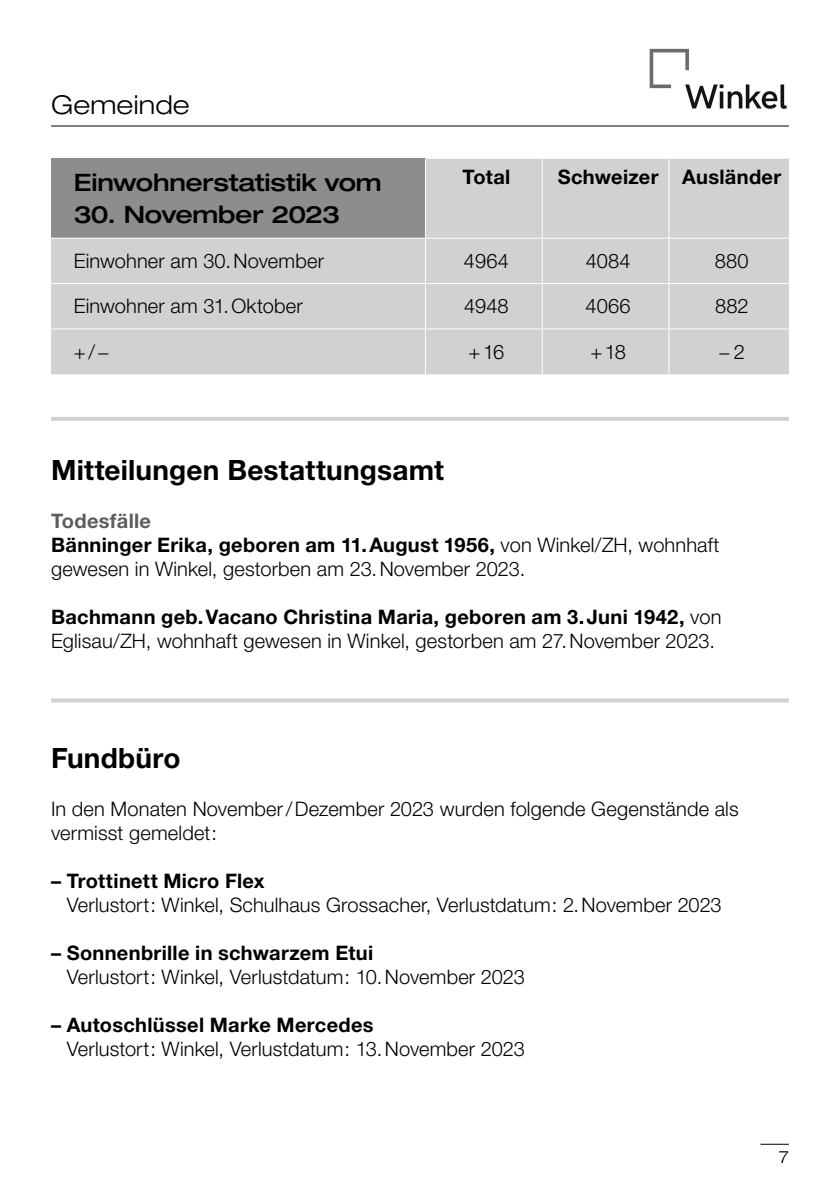
<style>
.page{position:relative;width:840px;height:1191px;background:#fff}
.page>*{position:absolute;margin:0;border:0;box-sizing:border-box;transform-origin:0 0}
.t1{font:700 28px "Helvetica Neue";letter-spacing:.005em;color:#000}
.t2{font:300 expanded 26px "Helvetica Neue";letter-spacing:.005em;color:#000}
.t3{font:500 expanded 24px "Helvetica Neue";letter-spacing:-.015em;color:#000}
.t4{font:300 20px/24px "Helvetica Neue";letter-spacing:.005em;color:#000}
.t5{font:700 20px "Helvetica Neue";letter-spacing:.015em;color:#000}
.t6{font:300 expanded 17px "Helvetica Neue";color:#000}
.s1{font-weight:700;color:#5c5d5d}
.s2{font-weight:700}
</style>
<div class="page">
<svg style="left:760px;top:1143px;width:28px;height:1px"></svg>
<hr style="left:51px;top:125px;width:737px;height:1px;background:#000">
<svg style="left:649px;top:49px;width:137px;height:60px"></svg>
<hr style="left:51px;top:417px;width:737px;height:4px;background:#d0d1d1">
<svg style="left:51px;top:698px;width:737px;height:4px;background:#d5d6d6"></svg>
<svg style="left:51px;top:159px;width:737px;height:215px;background:#c3c4c4"></svg>
<hr style="left:425px;top:159px;width:1px;height:79px;background:#fff">
<hr style="left:541px;top:159px;width:1px;height:79px;background:#fff">
<hr style="left:668px;top:159px;width:1px;height:79px;background:#fff">
<hr style="left:425px;top:239px;width:1px;height:44px;background:#fff">
<hr style="left:51px;top:283px;width:374px;height:1px;background:#fff">
<hr style="left:425px;top:284px;width:1px;height:44px;background:#fff">
<hr style="left:51px;top:328px;width:374px;height:1px;background:#fff">
<hr style="left:425px;top:329px;width:1px;height:45px;background:#fff">
<hr style="left:541px;top:239px;width:1px;height:44px;background:#fff">
<hr style="left:668px;top:239px;width:1px;height:44px;background:#fff">
<hr style="left:425px;top:283px;width:117px;height:1px;background:#fff">
<hr style="left:542px;top:283px;width:126px;height:1px;background:#fff">
<hr style="left:541px;top:284px;width:1px;height:44px;background:#fff">
<hr style="left:668px;top:283px;width:120px;height:1px;background:#fff">
<hr style="left:668px;top:284px;width:1px;height:44px;background:#fff">
<hr style="left:425px;top:328px;width:117px;height:1px;background:#fff">
<hr style="left:542px;top:328px;width:126px;height:1px;background:#fff">
<hr style="left:541px;top:329px;width:1px;height:45px;background:#fff">
<hr style="left:668px;top:328px;width:120px;height:1px;background:#fff">
<hr style="left:668px;top:329px;width:1px;height:45px;background:#fff">
<hr style="left:51px;top:238px;width:374px;height:1px;background:#fff">
<hr style="left:425px;top:238px;width:117px;height:1px;background:#fff">
<hr style="left:542px;top:238px;width:126px;height:1px;background:#fff">
<hr style="left:668px;top:238px;width:120px;height:1px;background:#fff">
<h2 class="t2" style="left:51px;top:90px;width:140px">Gemeinde</h2>
<p class="t3" style="left:74px;top:168px;width:309px">Einwohnerstatistik vom</p>
<p class="t3" style="left:74px;top:200px;width:267px">30. November 2023</p>
<p class="t5" style="left:462px;top:165px;width:49px">Total</p>
<p class="t5" style="left:557px;top:165px;width:225px">Schweizer Ausländer</p>
<p class="t4" style="left:74px;top:248px;width:252px">Einwohner am 30.November</p>
<p class="t4" style="left:463px;top:248px;width:46px">4964</p>
<p class="t4" style="left:585px;top:248px;width:46px">4084</p>
<p class="t4" style="left:714px;top:248px;width:35px">880</p>
<p class="t4" style="left:74px;top:294px;width:230px">Einwohner am 31.Oktober</p>
<p class="t4" style="left:464px;top:294px;width:46px">4948</p>
<p class="t4" style="left:585px;top:294px;width:47px">4066</p>
<p class="t4" style="left:714px;top:294px;width:35px">882</p>
<p class="t4" style="left:74px;top:339px;width:37px">+/−</p>
<p class="t4" style="left:468px;top:339px;width:37px">+16</p>
<p class="t4" style="left:590px;top:339px;width:37px">+18</p>
<p class="t4" style="left:718px;top:339px;width:28px">− 2</p>
<h1 class="t1" style="left:51px;top:453px;width:394px">Mitteilungen Bestattungsamt</h1>
<p class="t4" style="left:51px;top:508px;width:669px"><span class="s1">Todesfälle<br></span><span class="s2">Bänninger Erika, geboren am 11.August 1956,</span> von Winkel/ZH, wohnhaft gewesen in Winkel, gestorben am 23.November 2023.</p>
<p class="t4" style="left:51px;top:604px;width:671px"><span class="s2">Bachmann geb.Vacano Christina Maria, geboren am 3.Juni 1942,</span> von<br>Eglisau/ZH, wohnhaft gewesen in Winkel, gestorben am 27.November 2023.</p>
<h1 class="t1" style="left:51px;top:741px;width:131px">Fundbüro</h1>
<p class="t4" style="left:51px;top:796px;width:688px">In den Monaten November/Dezember 2023 wurden folgende Gegenstände als vermisst gemeldet:</p>
<p class="t5" style="left:51px;top:868px;width:215px">– Trottinett Micro Flex</p>
<p class="t4" style="left:67px;top:892px;width:656px">Verlustort: Winkel, Schulhaus Grossacher, Verlustdatum: 2.November 2023</p>
<p class="t5" style="left:51px;top:940px;width:323px">– Sonnenbrille in schwarzem Etui</p>
<p class="t4" style="left:67px;top:964px;width:459px">Verlustort: Winkel, Verlustdatum: 10.November 2023</p>
<p class="t5" style="left:51px;top:1013px;width:324px">– Autoschlüssel Marke Mercedes</p>
<p class="t4" style="left:67px;top:1036px;width:459px">Verlustort: Winkel, Verlustdatum: 13.November 2023</p>
<p class="t6" style="left:778px;top:1147px;width:12px">7</p>
</div>
